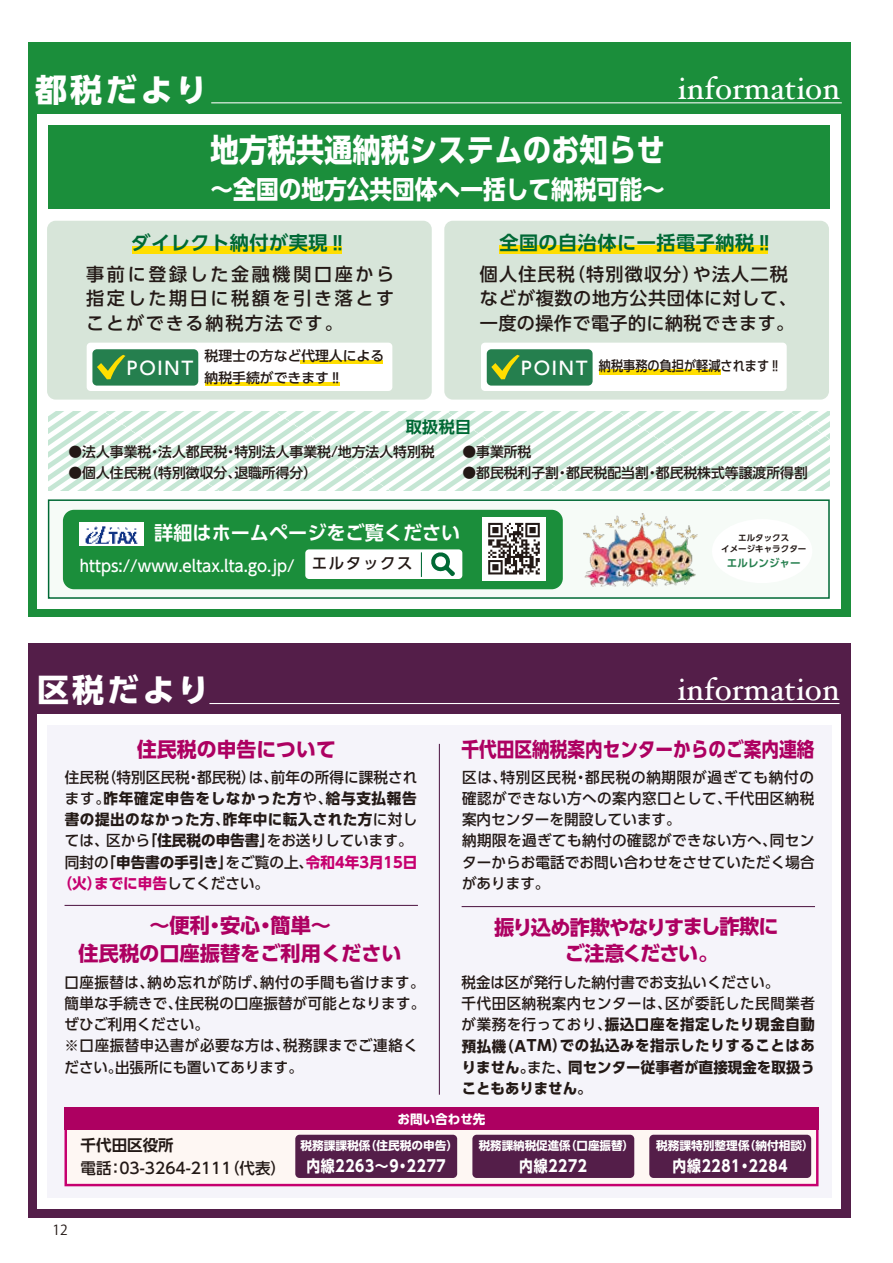
<style>
.page{position:relative;width:893px;height:1263px;background:#fff}
.page>*{position:absolute;margin:0;border:0;box-sizing:border-box;transform-origin:0 0}
.t1{font:31.95px "Hoefler Text";color:#fff}
.t2{font:700 31.95px "UD Shin Go Pr 6 N";color:#fff;scale:.89 1}
.t3{font:700 31.95px "UD Shin Go Pr 6 N";color:#fff}
.t4{font:700 25.5px "UD Shin Go Pr 6 N";color:#fff;scale:.89 1}
.t5{font:700 20.25px/28.7px "UD Shin Go Pr 6 N";color:#ad0061;text-align:center}
.t6{font:700 20.25px/26.5px "UD Shin Go Pr 6 N";letter-spacing:-.06em;color:#ad0061;text-align:center}
.t7{font:700 20.25px "UD Shin Go Pr 6 N";color:#ad0061;scale:.87 1}
.t8{font:700 19.2px "UD Shin Go Pr 6 N De";letter-spacing:.025em;color:#006935}
.t9{font:700 19.2px "UD Shin Go Pr 6 N De";color:#fff}
.t10{font:500 18px/24.5px "UD Shin Go Pr 6 N";letter-spacing:.035em;color:#231916}
.t11{font:500 18px/24.5px "UD Shin Go Pr 6 N";letter-spacing:.065em;color:#231916;text-align:justify}
.t12{font:500 18px "UD Shin Go Pr 6 N";letter-spacing:.1em;color:#fff}
.t13{font:700 16.05px "UD Shin Go Pr 6 N De";color:#006935}
.t14{font:700 15.9px "UD Shin Go Pr 6 N";letter-spacing:.05em;color:#fff;scale:.87 1}
.t15{font:500 15.9px "UD Shin Go Pr 6 N";color:#fff;scale:.94 1}
.t16{font:500 15.45px "UD Shin Go Pr 6 N";color:#231916}
.t17{font:700 15.45px "UD Shin Go Pr 6 N De";color:#231916}
.t18{font:500 14.85px/21.3px "UD Shin Go Pr 6 N";letter-spacing:.02em;color:#231916}
.t19{font:700 14.85px/21.3px "UD Shin Go Pr 6 N";letter-spacing:.04em;color:#231916}
.t20{font:500 14.85px "UD Shin Go Pr 6 N";color:#231916}
.t21{font:700 14.85px "UD Shin Go Pr 6 N";color:#c6006f}
.t22{font:500 13.8px/21.3px "UD Shin Go Pr 6 N";color:#231916}
.t23{font:500 13.8px "UD Shin Go Pr 6 N";color:#231916;scale:.88 1}
.t24{font:13.8px "Koz Go Pr 6 N";color:#231916}
.t25{font:700 12.75px "UD Shin Go Pr 6 N";color:#fff}
.t26{font:700 11.7px "UD Shin Go Pr 6 N";color:#fff}
.t27{font:700 10.65px "UD Shin Go Pr 6 N De";color:#257f4e}
.t28{font:700 8.55px/10.6px "UD Shin Go Pr 6 N De";color:#231916;text-align:center}
.s1{font-weight:500}
.s2{font-weight:700}
.s3{font-weight:700;color:#c6006f}
.s4{font-weight:500;color:#231916}
</style>
<div class="page">
<div style="left:28px;top:643px;width:822px;height:574px;background:#541e49"></div>
<div style="left:37px;top:714px;width:804px;height:495px;background:#fff"></div>
<hr style="left:209px;top:703px;width:630px;height:1px;background:#fff">
<div style="left:28px;top:43px;width:822px;height:574px;background:#1b8e3b"></div>
<hr style="left:211px;top:102px;width:631px;height:1px;background:#fff">
<div style="left:37px;top:114px;width:804px;height:495px;background:#fff"></div>
<svg style="left:49px;top:412px;width:781px;height:78px"></svg>
<div style="left:47px;top:725px;width:785px;height:473px;background:#f5f4fa"></div>
<svg style="left:65px;top:1130px;width:753px;height:56px;fill:#fef7f3"></svg>
<div style="left:65px;top:1108px;width:753px;height:22px;background:#ad0061"></div>
<div style="left:295px;top:1135px;width:162px;height:43px;background:#541e49;border-radius:4px"></div>
<div style="left:472px;top:1135px;width:162px;height:43px;background:#541e49;border-radius:4px"></div>
<div style="left:649px;top:1135px;width:162px;height:43px;background:#541e49;border-radius:4px"></div>
<hr style="left:65px;top:905px;width:353px;height:1px;background:#541e49">
<hr style="left:439px;top:744px;width:1px;height:351px;background:#541e49">
<hr style="left:462px;top:906px;width:353px;height:1px;background:#541e49">
<div style="left:49px;top:500px;width:780px;height:98px;background:#f6fbf7"></div>
<div style="left:48px;top:499px;width:782px;height:100px;border:2px solid #006935"></div>
<div style="left:712px;top:519px;width:100px;height:64px;background:#fff;border-radius:50%"></div>
<img style="left:584px;top:514px;width:114px;height:73px">
<div style="left:63px;top:510px;width:500px;height:79px;background:#1b8e3b;border-radius:11px"></div>
<img style="left:80px;top:522px;width:63px;height:24px">
<div style="left:305px;top:549px;width:157px;height:30px;background:#fff;border-radius:4px"></div>
<svg style="left:431px;top:552px;width:24px;height:25px"></svg>
<svg style="left:421px;top:552px;width:1px;height:25px"></svg>
<div style="left:48px;top:125px;width:782px;height:84px;background:#1b8e3b"></div>
<div style="left:47px;top:221px;width:385px;height:179px;background:#d7e5d9;border-radius:9px"></div>
<div style="left:87px;top:343px;width:305px;height:48px;background:#fff;border-radius:4px"></div>
<div style="left:92px;top:349px;width:106px;height:37px;background:#257f4e;border-radius:4px"></div>
<div style="left:444px;top:221px;width:385px;height:179px;background:#d7e5d9;border-radius:9px"></div>
<div style="left:132px;top:246px;width:209px;height:8px;background:#ffde00"></div>
<hr style="left:300px;top:360px;width:83px;height:4px;background:#ffde00">
<hr style="left:205px;top:382px;width:134px;height:4px;background:#ffde00">
<div style="left:500px;top:246px;width:268px;height:8px;background:#ffde00"></div>
<svg style="left:97px;top:355px;width:28px;height:24px"></svg>
<div style="left:481px;top:343px;width:306px;height:48px;background:#fff;border-radius:4px"></div>
<div style="left:487px;top:349px;width:106px;height:37px;background:#257f4e;border-radius:4px"></div>
<div style="left:599px;top:369px;width:121px;height:6px;background:#ffde00"></div>
<svg style="left:491px;top:355px;width:29px;height:24px"></svg>
<div style="left:482px;top:517px;width:64px;height:64px;background:#fff"></div>
<svg style="left:488px;top:523px;width:52px;height:51px"></svg>
<h1 class="t3" style="left:35px;top:63px;width:174px">都税だより</h1>
<h1 class="t1" style="left:678px;top:69px;width:163px">information</h1>
<h1 class="t2" style="left:211px;top:124px;width:512px">地方税共通納税システムのお知らせ</h1>
<h2 class="t4" style="left:211px;top:169px;width:512px">～全国の地方公共団体へ一括して納税可能～</h2>
<p class="t8" style="left:132px;top:227px;width:217px">ダイレクト納付が実現‼</p>
<p class="t8" style="left:499px;top:227px;width:276px">全国の自治体に一括電子納税‼</p>
<p class="t10" style="left:480px;top:261px;width:319px">個人住民税（特別徴収分）や法人二税などが複数の地方公共団体に対して、一度の操作で電子的に納税できます。</p>
<p class="t11" style="left:86px;top:261px;width:309px">事前に登録した金融機関口座から指定した期日に税額を引き落とすことができる納税方法です。</p>
<p class="t12" style="left:127px;top:353px;width:68px">POINT</p>
<p class="t22" style="left:205px;top:345px;width:181px">税理士の方など代理人による納税手続ができます‼</p>
<p class="t23" style="left:599px;top:354px;width:209px">納税事務の負担が軽減されます‼</p>
<p class="t12" style="left:521px;top:353px;width:68px">POINT</p>
<p class="t13" style="left:406px;top:414px;width:67px">取扱税目</p>
<p class="t22" style="left:68px;top:441px;width:464px">●法人事業税・法人都民税・特別法人事業税/地方法人特別税　　●事業所税</p>
<p class="t22" style="left:68px;top:462px;width:741px">●個人住民税（特別徴収分、退職所得分）　　　　　　　　　　　●都民税利子割・都民税配当割・都民税株式等譲渡所得割</p>
<p class="t9" style="left:154px;top:517px;width:308px">詳細はホームページをご覧ください</p>
<p class="t16" style="left:312px;top:551px;width:102px">エルタックス</p>
<p class="t28" style="left:721px;top:532px;width:87px">エルタックス<br>イメージキャラクター</p>
<p class="t15" style="left:80px;top:553px;width:230px">https://www.eltax.lta.go.jp/</p>
<p class="t27" style="left:727px;top:554px;width:75px">エルレンジャー</p>
<h1 class="t3" style="left:37px;top:664px;width:174px">区税だより</h1>
<h1 class="t1" style="left:678px;top:670px;width:163px">information</h1>
<h3 class="t5" style="left:137px;top:734px;width:200px">住民税の申告について</h3>
<p class="t18" style="left:65px;top:766px;width:354px">住民税（特別区民税・都民税）は、前年の所得に課税され</p>
<p class="t19" style="left:65px;top:787px;width:353px"><span class="s1">ます。</span>昨年確定申告をしなかった方<span class="s1">や、</span>給与支払報告</p>
<p class="t19" style="left:65px;top:808px;width:354px">書の提出のなかった方<span class="s1">、</span>昨年中に転入された方<span class="s1">に対し</span></p>
<p class="t20" style="left:65px;top:829px;width:349px">ては、区から<span class="s2">「住民税の申告書」</span>をお送りしています。</p>
<p class="t20" style="left:65px;top:850px;width:354px">同封の<span class="s2">「申告書の手引き」</span>をご覧の上、<span class="s3">令和4年3月15日</span></p>
<p class="t21" style="left:58px;top:871px;width:213px">（火）までに申告<span class="s4">してください。</span></p>
<h3 class="t7" style="left:462px;top:733px;width:407px">千代田区納税案内センターからのご案内連絡</h3>
<p class="t18" style="left:462px;top:766px;width:354px">区は、特別区民税・都民税の納期限が過ぎても納付の確認ができない方への案内窓口として、千代田区納税案内センターを開設しています。<br>納期限を過ぎても納付の確認ができない方へ、同センターからお電話でお問い合わせをさせていただく場合があります。</p>
<h3 class="t5" style="left:79px;top:910px;width:325px">～便利・安心・簡単～<br>住民税の口座振替をご利用ください</h3>
<p class="t18" style="left:65px;top:971px;width:362px">口座振替は、納め忘れが防げ、納付の手間も省けます。簡単な手続きで、住民税の口座振替が可能となります。ぜひご利用ください。<br>※口座振替申込書が必要な方は、税務課までご連絡ください。出張所にも置いてあります。</p>
<p class="t19" style="left:462px;top:971px;width:355px"><span class="s1">税金は区が発行した納付書でお支払いください。<br>千代田区納税案内センターは、区が委託した民間業者が業務を行っており、</span>振込口座を指定したり現金自動預払機（ATM）での払込みを指示したりすることはありません。<span class="s1">また、</span>同センター従事者が直接現金を取扱うこともありません。</p>
<h3 class="t6" style="left:494px;top:913px;width:286px">振り込め詐欺やなりすまし詐欺にご注意ください。</h3>
<p class="t17" style="left:81px;top:1132px;width:95px">千代田区役所</p>
<p class="t16" style="left:81px;top:1156px;width:207px">電話：03-3264-2111（代表）</p>
<p class="t24" style="left:53px;top:1222px;width:17px">12</p>
<p class="t25" style="left:398px;top:1108px;width:89px">お問い合わせ先</p>
<p class="t14" style="left:306px;top:1153px;width:162px">内線2263～9・2277</p>
<p class="t26" style="left:300px;top:1136px;width:159px">税務課課税係（住民税の申告）</p>
<p class="t26" style="left:479px;top:1136px;width:157px">税務課納税促進係（口座振替）</p>
<p class="t14" style="left:519px;top:1153px;width:79px">内線2272</p>
<p class="t26" style="left:656px;top:1136px;width:159px">税務課特別整理係（納付相談）</p>
<p class="t14" style="left:673px;top:1153px;width:134px">内線2281・2284</p>
</div>
